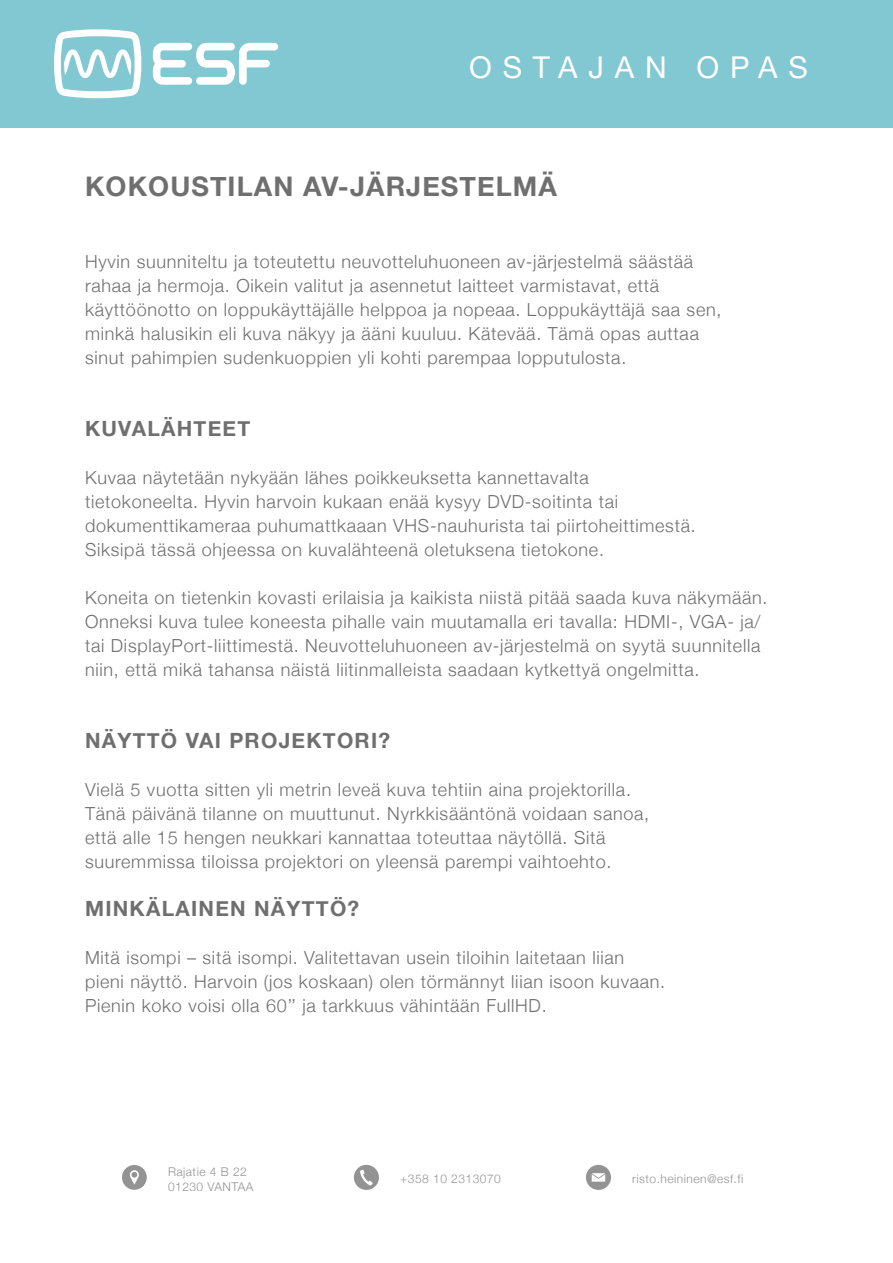
<style>
.page{position:relative;width:893px;height:1263px;background:#fff}
.page>*{position:absolute;margin:0;border:0;box-sizing:border-box;transform-origin:0 0}
.t1{font:30px "Helvetica Neue";letter-spacing:.36em;color:#fff}
.t2{font:700 27px "Helvetica Neue";letter-spacing:.04em;color:#706f6f}
.t3{font:700 21px "Helvetica Neue";letter-spacing:.06em;color:#706f6f}
.t4{font:300 18px/24px "Helvetica Neue";letter-spacing:.04em;color:#706f6f}
.t5{font:300 12px/15px "Helvetica Neue";letter-spacing:.04em;color:#706f6f}
</style>
<div class="page">
<div style="left:0;top:0;width:893px;height:128px;background:#82c8d2"></div>
<svg style="left:153px;top:43px;width:125px;height:42px"></svg>
<svg style="left:54px;top:29px;width:88px;height:69px"></svg>
<svg style="left:122px;top:1165px;width:25px;height:25px"></svg>
<svg style="left:354px;top:1165px;width:25px;height:25px"></svg>
<svg style="left:586px;top:1165px;width:25px;height:25px"></svg>
<h1 class="t1" style="left:469px;top:46px;width:340px">OSTAJAN OPAS</h1>
<h2 class="t2" style="left:85px;top:165px;width:473px">KOKOUSTILAN AV-JÄRJESTELMÄ</h2>
<p class="t4" style="left:85px;top:248px;width:638px">Hyvin suunniteltu ja toteutettu neuvotteluhuoneen av-järjestelmä säästää rahaa ja hermoja. Oikein valitut ja asennetut laitteet varmistavat, että käyttöönotto on loppukäyttäjälle helppoa ja nopeaa. Loppukäyttäjä saa sen, minkä halusikin eli kuva näkyy ja ääni kuuluu. Kätevää. Tämä opas auttaa sinut pahimpien sudenkuoppien yli kohti parempaa lopputulosta.</p>
<p class="t3" style="left:85px;top:412px;width:167px">KUVALÄHTEET</p>
<p class="t4" style="left:85px;top:464px;width:612px">Kuvaa näytetään nykyään lähes poikkeuksetta kannettavalta tietokoneelta. Hyvin harvoin kukaan enää kysyy DVD-soitinta tai dokumenttikameraa puhumattkaaan VHS-nauhurista tai piirtoheittimestä.<br>Siksipä tässä ohjeessa on kuvalähteenä oletuksena tietokone.</p>
<p class="t4" style="left:85px;top:584px;width:684px">Koneita on tietenkin kovasti erilaisia ja kaikista niistä pitää saada kuva näkymään.<br>Onneksi kuva tulee koneesta pihalle vain muutamalla eri tavalla: HDMI-, VGA- ja/ tai DisplayPort-liittimestä. Neuvotteluhuoneen av-järjestelmä on syytä suunnitella niin, että mikä tahansa näistä liitinmalleista saadaan kytkettyä ongelmitta.</p>
<p class="t3" style="left:85px;top:724px;width:307px">NÄYTTÖ VAI PROJEKTORI?</p>
<p class="t4" style="left:85px;top:776px;width:566px">Vielä 5 vuotta sitten yli metrin leveä kuva tehtiin aina projektorilla.<br>Tänä päivänä tilanne on muuttunut. Nyrkkisääntönä voidaan sanoa, että alle 15 hengen neukkari kannattaa toteuttaa näytöllä. Sitä suuremmissa tiloissa projektori on yleensä parempi vaihtoehto.</p>
<p class="t3" style="left:85px;top:892px;width:276px">MINKÄLAINEN NÄYTTÖ?</p>
<p class="t4" style="left:85px;top:944px;width:582px">Mitä isompi – sitä isompi. Valitettavan usein tiloihin laitetaan liian pieni näyttö. Harvoin (jos koskaan) olen törmännyt liian isoon kuvaan.<br>Pienin koko voisi olla 60’’ ja tarkkuus vähintään FullHD.</p>
<p class="t5" style="left:168px;top:1163px;width:87px">Rajatie 4 B 22<br>01230 VANTAA</p>
<p class="t5" style="left:400px;top:1170px;width:102px">+358 10 2313070</p>
<p class="t5" style="left:632px;top:1170px;width:112px">risto.heininen@esf.fi</p>
</div>
